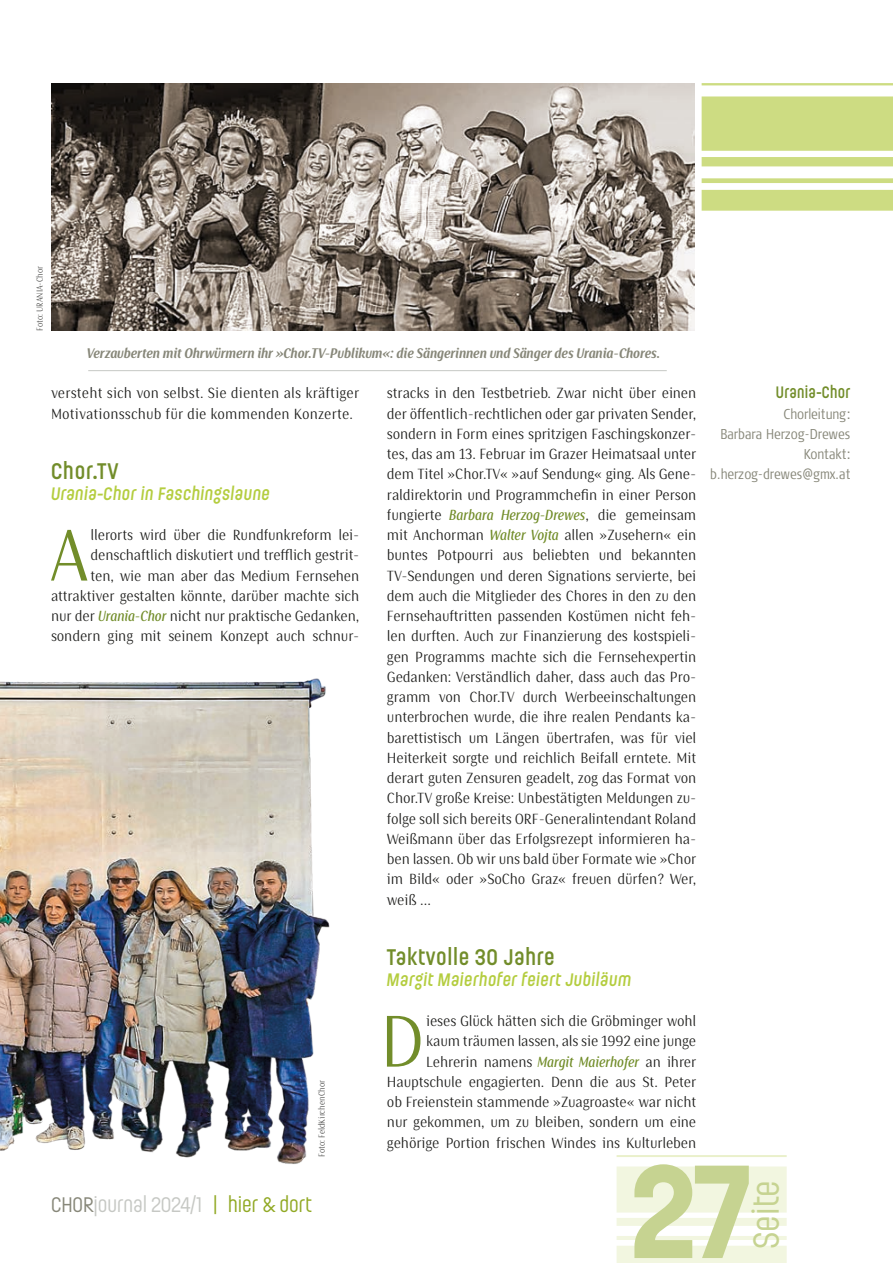
<style>
.page{position:relative;width:893px;height:1263px;background:#fff}
.page>*{position:absolute;margin:0;border:0;box-sizing:border-box;transform-origin:0 0}
.t1{font:700 132px "Ladislav";color:#c6d391}
.nb_Fließtext_Initial{font:74.55px "Saya Semi Sans FY";color:#728d2a;scale:.95 1}
.nb_ÜS_2{font:74.55px "Saya Semi Sans FY";color:#728d2a;scale:.95 1}
.t2{font:36px "Ladislav";color:#c6d391}
.nb_ÜS_2-2{font:600 22.5px "Ladislav";letter-spacing:.03em;color:#728d2a}
.t3{font:21px "Ladislav";color:#c6c8c4}
.t4{font:21px "Ladislav";color:#91a924}
.nb_ÜS_2-3{font:italic 600 18px "Ladislav";letter-spacing:.02em;color:#b4cd3f}
.Marginal_ÜS{font:600 16.5px "Ladislav";letter-spacing:.02em;color:#728d2a;scale:.95 1}
.nb_Fließtext_Initial-2{font:15px/20.2px "Saya Semi Sans FY";letter-spacing:-.01em;color:#1d1d1b;text-align:right;scale:.95 1}
.nb_ÜS_2-4{font:15px/20.2px "Saya Semi Sans FY";letter-spacing:-.01em;color:#1d1d1b;text-align:right;scale:.95 1}
.nb_Fließtext_Initial-3{font:15px/20.2px "Saya Semi Sans FY";letter-spacing:.01em;color:#1d1d1b;scale:.95 1}
.Bildunterschrift{font:italic 700 14.25px "Saya Semi Sans FY";letter-spacing:-.01em;color:#878779}
.Marginal_Fließtext{font:300 condensed 14.25px "Signa OT";letter-spacing:-.01em;color:#878779;scale:.95 1}
.ld_Fließtext{font:300 9px "Saya Semi Sans FY";color:#1d1d1b;scale:.9 1}
.s1{font-weight:500;font-style:italic;color:#728d2a}
.s2{color:#878779}
.s3{color:#91a924}
.s4{color:#c6c8c4}
</style>
<div class="page">
<hr style="left:617px;top:1155px;width:170px;height:2px;background:#eaf0cb">
<div style="left:617px;top:1166px;width:170px;height:46px;background:#f2f6e0"></div>
<div style="left:617px;top:1218px;width:170px;height:8px;background:#f2f6e0"></div>
<hr style="left:617px;top:1236px;width:170px;height:4px;background:#f2f6e0">
<div style="left:617px;top:1246px;width:170px;height:17px;background:#f2f6e0"></div>
<hr style="left:702px;top:83px;width:191px;height:2px;background:#cddc82">
<div style="left:702px;top:96px;width:191px;height:55px;background:#cddc82"></div>
<div style="left:702px;top:157px;width:191px;height:9px;background:#cddc82"></div>
<div style="left:702px;top:178px;width:191px;height:5px;background:#cddc82"></div>
<div style="left:702px;top:190px;width:191px;height:21px;background:#cddc82"></div>
<img style="left:51px;top:83px;width:644px;height:248px">
<hr style="left:88px;top:370px;width:579px;height:1px;background:#c6c8c4">
<img style="left:0;top:678px;width:330px;height:486px">
<p class="ld_Fließtext" style="left:34px;top:331px;width:74px;rotate:-90deg">Foto: URANIA-Chor</p>
<p class="Bildunterschrift" style="left:86px;top:344px;width:575px">Verzauberten mit Ohrwürmern ihr »Chor.TV-Publikum«: die Sängerinnen und Sänger des Urania-Chores.</p>
<p class="nb_Fließtext_Initial-3" style="left:51px;top:383px;width:326px">versteht sich von selbst. Sie dienten als kräftiger<br>Motivationsschub für die kommenden Konzerte.</p>
<p class="nb_ÜS_2-2" style="left:51px;top:457px;width:69px">Chor.TV</p>
<p class="nb_ÜS_2-3" style="left:51px;top:482px;width:221px">Urania-Chor in Faschingslaune</p>
<p class="nb_Fließtext_Initial" style="left:49px;top:510px;width:43px">A</p>
<p class="nb_Fließtext_Initial-2" style="left:51px;top:524px;width:326px">llerorts wird über die Rundfunkreform lei&shy;denschaftlich diskutiert und trefflich gestrit-<br>ten, wie man aber das Medium Fernsehen attraktiver gestalten könnte, darüber machte sich nur der <span class="s1">Urania-Chor</span> nicht nur praktische Gedanken, sondern ging mit seinem Konzept auch schnur-</p>
<p class="nb_Fließtext_Initial-2" style="left:387px;top:383px;width:327px;text-align:justify">stracks in den Testbetrieb. Zwar nicht über einen der öffentlich-rechtlichen oder gar privaten Sender, sondern in Form eines spritzigen Faschingskonzer&shy;tes, das am 13. Februar im Grazer Heimatsaal unter dem Titel »Chor.TV« »auf Sendung« ging. Als Gene&shy;raldirektorin und Programmchefin in einer Person fungierte <span class="s1">Barbara Herzog-Drewes</span>, die gemeinsam mit Anchorman <span class="s1">Walter Vojta</span> allen »Zusehern« ein buntes Potpourri aus beliebten und bekannten TV-Sendungen und deren Signations servierte, bei dem auch die Mitglieder des Chores in den zu den Fernsehauftritten passenden Kostümen nicht feh&shy;len durften. Auch zur Finanzierung des kostspieli&shy;gen Programms machte sich die Fernsehexpertin Gedanken: Verständlich daher, dass auch das Pro&shy;gramm von Chor.TV durch Werbeeinschaltungen unterbrochen wurde, die ihre realen Pendants ka&shy;barettistisch um Längen übertrafen, was für viel Heiterkeit sorgte und reichlich Beifall erntete. Mit derart guten Zensuren geadelt, zog das Format von Chor.TV große Kreise: Unbestätigten Meldungen zu&shy;folge soll sich bereits ORF-Generalintendant Roland Weißmann über das Erfolgsrezept informieren ha&shy;ben lassen. Ob wir uns bald über Formate wie »Chor im Bild« oder »SoCho Graz« freuen dürfen? Wer, weiß …</p>
<p class="Marginal_ÜS" style="left:776px;top:382px;width:80px">Urania-Chor</p>
<p class="Marginal_Fließtext" style="left:783px;top:406px;width:72px">Chorleitung:</p>
<p class="Marginal_Fließtext" style="left:720px;top:426px;width:138px">Barbara Herzog-Drewes</p>
<p class="Marginal_Fließtext" style="left:804px;top:446px;width:51px">Kontakt:</p>
<p class="Marginal_Fließtext" style="left:710px;top:467px;width:149px">b.herzog-drewes@gmx.at</p>
<p class="ld_Fließtext" style="left:316px;top:1157px;width:87px;rotate:-90deg">Foto: FeldKirchenChor</p>
<p class="nb_ÜS_2-2" style="left:387px;top:943px;width:169px">Taktvolle 30 Jahre</p>
<p class="nb_ÜS_2-3" style="left:387px;top:968px;width:246px">Margit Maierhofer feiert Jubiläum</p>
<p class="nb_ÜS_2" style="left:380px;top:996px;width:49px">D</p>
<p class="nb_ÜS_2-4" style="left:387px;top:1010px;width:327px">ieses Glück hätten sich die Gröbminger wohl<br>kaum träumen lassen, als sie 1992 eine junge Lehrerin namens <span class="s1">Margit Maierhofer</span> an ihrer Hauptschule engagierten. Denn die aus St. Peter ob Freienstein stammende »Zuagroaste« war nicht nur gekommen, um zu bleiben, sondern um eine gehörige Portion frischen Windes ins Kulturleben</p>
<p class="t3" style="left:51px;top:1191px;width:263px"><span class="s2">CHOR</span>journal 2024/1 <span class="s3">| hier &amp; dort</span></p>
<h3 class="t4" style="left:181px;top:1193px;width:145px"><span class="s4">3 2</span> vokalissimo</h3>
<h1 class="t1" style="left:632px;top:1130px;width:120px">27</h1>
<h3 class="t2" style="left:744px;top:1249px;width:71px;rotate:-90deg">Seite</h3>
</div>
